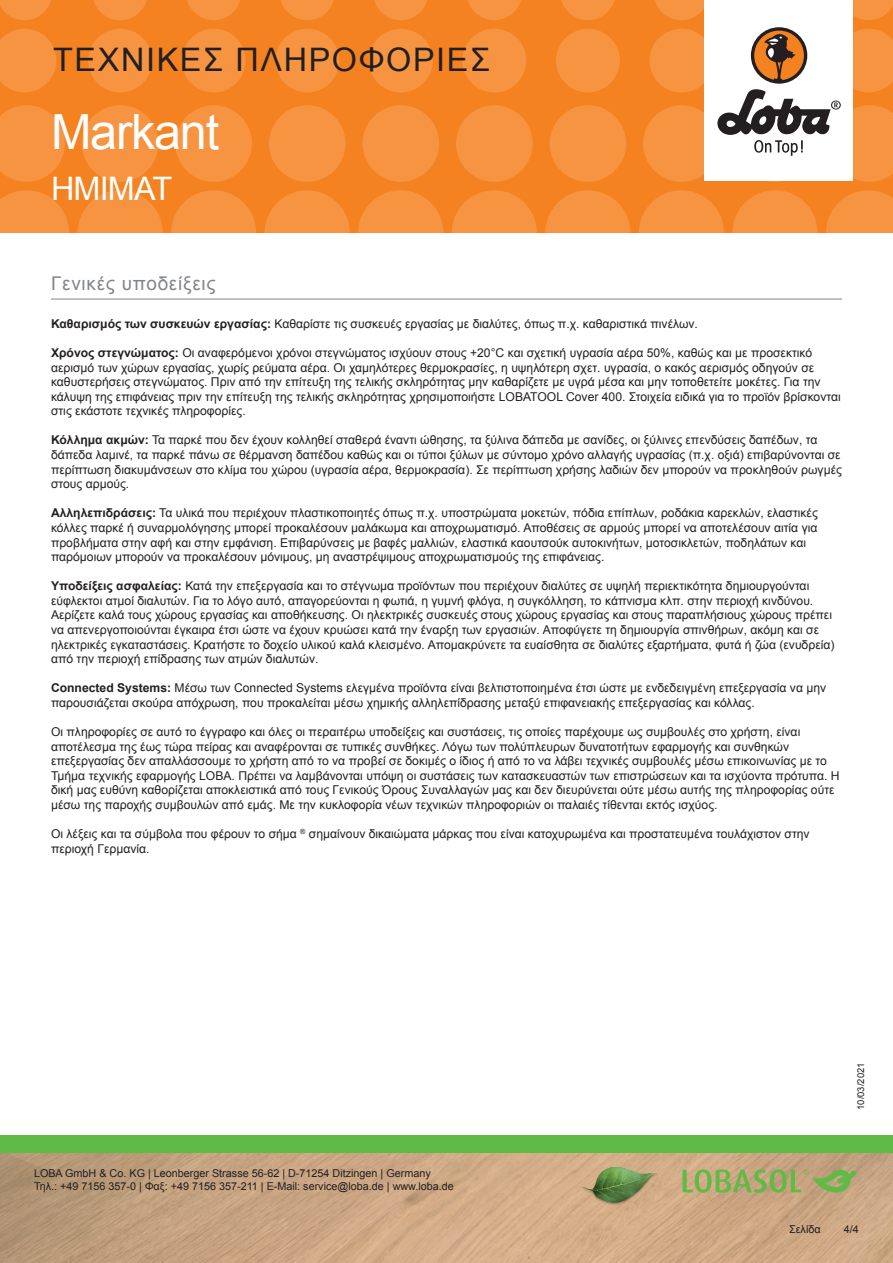
<style>
.page{position:relative;width:893px;height:1263px;background:#fff}
.page>*{position:absolute;margin:0;border:0;box-sizing:border-box;transform-origin:0 0}
.Produktname_Arial{font:48.6px "Arial";letter-spacing:-.025em;color:#fff}
.t1{font:32.4px "Arial";letter-spacing:.05em;color:#231f20}
.t2{font:32.4px "Arial";letter-spacing:-.025em;color:#fff}
.Titel_grau_Arial{font:18.9px "Arial";letter-spacing:.04em;color:#82858b}
.Text_Arial{font:12.15px/14.5px "Arial";color:#231f20}
.t3{font:10.8px/12.9px "Arial";color:#231f20}
.t4{font:9.45px "Arial";color:#231f20}
.s1{font-weight:700}
</style>
<div class="page">
<div style="left:0;top:0;width:893px;height:233px;background:#f58220"></div>
<svg style="left:0;top:190px;width:69px;height:43px"></svg>
<svg style="left:78px;top:190px;width:85px;height:85px;fill:#f69441"></svg>
<svg style="left:171px;top:190px;width:85px;height:85px;fill:#f69441"></svg>
<svg style="left:265px;top:190px;width:85px;height:85px;fill:#f69441"></svg>
<svg style="left:358px;top:190px;width:85px;height:85px;fill:#f69441"></svg>
<svg style="left:545px;top:190px;width:85px;height:85px;fill:#f69441"></svg>
<svg style="left:452px;top:190px;width:85px;height:85px;fill:#f69441"></svg>
<svg style="left:732px;top:190px;width:85px;height:85px;fill:#f69441"></svg>
<svg style="left:639px;top:190px;width:85px;height:85px;fill:#f69441"></svg>
<svg style="left:826px;top:190px;width:67px;height:43px"></svg>
<svg style="left:0;top:105px;width:65px;height:77px"></svg>
<svg style="left:82px;top:105px;width:76px;height:77px"></svg>
<svg style="left:175px;top:105px;width:77px;height:77px"></svg>
<svg style="left:269px;top:105px;width:76px;height:77px"></svg>
<svg style="left:456px;top:105px;width:77px;height:77px"></svg>
<svg style="left:362px;top:105px;width:77px;height:77px"></svg>
<svg style="left:550px;top:105px;width:76px;height:77px"></svg>
<svg style="left:0;top:29px;width:56px;height:63px"></svg>
<svg style="left:182px;top:29px;width:64px;height:63px"></svg>
<svg style="left:88px;top:29px;width:64px;height:63px"></svg>
<svg style="left:275px;top:29px;width:64px;height:63px"></svg>
<svg style="left:462px;top:29px;width:64px;height:63px"></svg>
<svg style="left:369px;top:29px;width:64px;height:63px"></svg>
<svg style="left:556px;top:29px;width:64px;height:63px"></svg>
<svg style="left:0;top:0;width:51px;height:20px"></svg>
<svg style="left:187px;top:0;width:53px;height:20px"></svg>
<svg style="left:468px;top:0;width:53px;height:20px"></svg>
<svg style="left:655px;top:0;width:49px;height:20px"></svg>
<svg style="left:93px;top:0;width:54px;height:20px"></svg>
<svg style="left:374px;top:0;width:54px;height:20px"></svg>
<svg style="left:281px;top:0;width:53px;height:20px"></svg>
<svg style="left:561px;top:0;width:54px;height:20px"></svg>
<svg style="left:853px;top:0;width:40px;height:20px"></svg>
<img style="left:0;top:1152px;width:893px;height:111px">
<div style="left:0;top:1135px;width:893px;height:17px;background:#60bb46"></div>
<div style="left:704px;top:0;width:149px;height:181px;background:#fff"></div>
<svg style="left:643px;top:29px;width:250px;height:153px"></svg>
<img style="left:578px;top:1161px;width:82px;height:81px">
<svg style="left:682px;top:1169px;width:175px;height:24px"></svg>
<hr style="left:51px;top:299px;width:791px;height:1px;background:#82858b">
<h2 class="t1" style="left:53px;top:38px;width:439px">ΤΕΧΝΙΚΈΣ ΠΛΗΡΟΦΟΡΊ ΕΣ</h2>
<p class="Produktname_Arial" style="left:51px;top:100px;width:170px">Markant</p>
<h2 class="t2" style="left:51px;top:167px;width:123px">ΗΜΙΜΆΤ</h2>
<p class="Titel_grau_Arial" style="left:51px;top:271px;width:166px">Γενικές υποδείξεις</p>
<p class="Text_Arial" style="left:51px;top:316px;width:648px"><span class="s1">Καθαρισμός των συσκευών εργασίας:</span> Καθαρίστε τις συσκευές εργασίας με διαλύτες, όπως π.χ. καθαριστικά πινέλων.</p>
<p class="Text_Arial" style="left:51px;top:345px;width:791px"><span class="s1">Χρόνος στεγνώματος:</span> Οι αναφερόμενοι χρόνοι στεγνώματος ισχύουν στους +20°C και σχετική υγρασία αέρα 50%, καθώς και με προσεκτικό αερισμό των χώρων εργασίας, χωρίς ρεύματα αέρα. Οι χαμηλότερες θερμοκρασίες, η υψηλότερη σχετ. υγρασία, ο κακός αερισμός οδηγούν σε καθυστερήσεις στεγνώματος. Πριν από την επίτευξη της τελικής σκληρότητας μην καθαρίζετε με υγρά μέσα και μην τοποθετείτε μοκέτες. Για την κάλυψη της επιφάνειας πριν την επίτευξη της τελικής σκληρότητας χρησιμοποιήστε LOBATOOL Cover 400. Στοιχεία ειδικά για το προϊόν βρίσκονται στις εκάστοτε τεχνικές πληροφορίες.</p>
<p class="Text_Arial" style="left:51px;top:433px;width:792px"><span class="s1">Κόλλημα ακμών:</span> Τα παρκέ που δεν έχουν κολληθεί σταθερά έναντι ώθησης, τα ξύλινα δάπεδα με σανίδες, οι ξύλινες επενδύσεις δαπέδων, τα δάπεδα λαμινέ, τα παρκέ πάνω σε θέρμανση δαπέδου καθώς και οι τύποι ξύλων με σύντομο χρόνο αλλαγής υγρασίας (π.χ. οξιά) επιβαρύνονται σε περίπτωση διακυμάνσεων στο κλίμα του χώρου (υγρασία αέρα, θερμοκρασία). Σε περίπτωση χρήσης λαδιών δεν μπορούν να προκληθούν ρωγμές στους αρμούς.</p>
<p class="Text_Arial" style="left:51px;top:506px;width:768px"><span class="s1">Αλληλεπιδράσεις:</span> Τα υλικά που περιέχουν πλαστικοποιητές όπως π.χ. υποστρώματα μοκετών, πόδια επίπλων, ροδάκια καρεκλών, ελαστικές κόλλες παρκέ ή συναρμολόγησης μπορεί προκαλέσουν μαλάκωμα και αποχρωματισμό. Αποθέσεις σε αρμούς μπορεί να αποτελέσουν αιτία για προβλήματα στην αφή και στην εμφάνιση. Επιβαρύνσεις με βαφές μαλλιών, ελαστικά καουτσούκ αυτοκινήτων, μοτοσικλετών, ποδηλάτων και παρόμοιων μπορούν να προκαλέσουν μόνιμους, μη αναστρέψιμους αποχρωματισμούς της επιφάνειας.</p>
<p class="Text_Arial" style="left:51px;top:579px;width:785px"><span class="s1">Υποδείξεις ασφαλείας:</span> Κατά την επεξεργασία και το στέγνωμα προϊόντων που περιέχουν διαλύτες σε υψηλή περιεκτικότητα δημιουργούνται εύφλεκτοι ατμοί διαλυτών. Για το λόγο αυτό, απαγορεύονται η φωτιά, η γυμνή φλόγα, η συγκόλληση, το κάπνισμα κλπ. στην περιοχή κινδύνου.<br>Αερίζετε καλά τους χώρους εργασίας και αποθήκευσης. Οι ηλεκτρικές συσκευές στους χώρους εργασίας και στους παραπλήσιους χώρους πρέπει να απενεργοποιούνται έγκαιρα έτσι ώστε να έχουν κρυώσει κατά την έναρξη των εργασιών. Αποφύγετε τη δημιουργία σπινθήρων, ακόμη και σε ηλεκτρικές εγκαταστάσεις. Κρατήστε το δοχείο υλικού καλά κλεισμένο. Απομακρύνετε τα ευαίσθητα σε διαλύτες εξαρτήματα, φυτά ή ζώα (ενυδρεία) από την περιοχή επίδρασης των ατμών διαλυτών.</p>
<p class="Text_Arial" style="left:51px;top:681px;width:777px"><span class="s1">Connected Systems:</span> Μέσω των Connected Systems ελεγμένα προϊόντα είναι βελτιστοποιημένα έτσι ώστε με ενδεδειγμένη επεξεργασία να μην παρουσιάζεται σκούρα απόχρωση, που προκαλείται μέσω χημικής αλληλεπίδρασης μεταξύ επιφανειακής επεξεργασίας και κόλλας.</p>
<p class="Text_Arial" style="left:51px;top:725px;width:790px">Οι πληροφορίες σε αυτό το έγγραφο και όλες οι περαιτέρω υποδείξεις και συστάσεις, τις οποίες παρέχουμε ως συμβουλές στο χρήστη, είναι αποτέλεσμα της έως τώρα πείρας και αναφέρονται σε τυπικές συνθήκες. Λόγω των πολύπλευρων δυνατοτήτων εφαρμογής και συνθηκών επεξεργασίας δεν απαλλάσσουμε το χρήστη από το να προβεί σε δοκιμές ο ίδιος ή από το να λάβει τεχνικές συμβουλές μέσω επικοινωνίας με το Τμήμα τεχνικής εφαρμογής LOBA. Πρέπει να λαμβάνονται υπόψη οι συστάσεις των κατασκευαστών των επιστρώσεων και τα ισχύοντα πρότυπα. Η δική μας ευθύνη καθορίζεται αποκλειστικά από τους Γενικούς Όρους Συναλλαγών μας και δεν διευρύνεται ούτε μέσω αυτής της πληροφορίας ούτε μέσω της παροχής συμβουλών από εμάς. Με την κυκλοφορία νέων τεχνικών πληροφοριών οι παλαιές τίθενται εκτός ισχύος.</p>
<p class="Text_Arial" style="left:51px;top:827px;width:760px">Οι λέξεις και τα σύμβολα που φέρουν το σήμα <sup>®</sup> σημαίνουν δικαιώματα μάρκας που είναι κατοχυρωμένα και προστατευμένα τουλάχιστον στην περιοχή Γερμανία.</p>
<p class="t3" style="left:34px;top:1167px;width:421px">LOBA GmbH &amp; Co. KG | Leonberger Strasse 56-62 | D-71254 Ditzingen | Germany<br>Τηλ.: +49 7156 357-0 | Φαξ: +49 7156 357-211 | E-Mail: service@loba.de | www.loba.de</p>
<p class="t4" style="left:855px;top:1110px;width:49px;rotate:-90deg">10/03/2021</p>
<p class="t3" style="left:789px;top:1222px;width:33px">Σελίδα</p>
<p class="t3" style="left:844px;top:1222px;width:17px">4/4</p>
</div>
